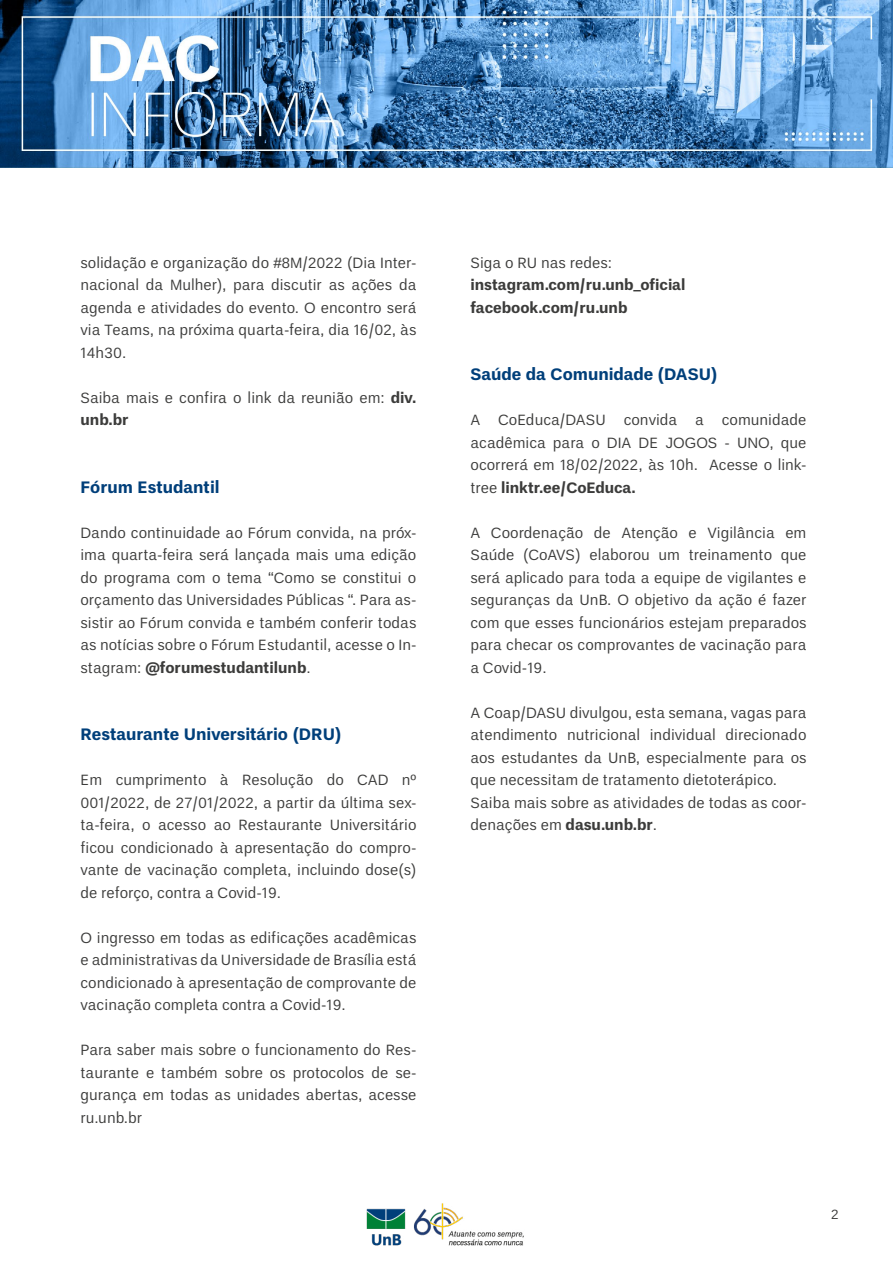
<style>
.page{position:relative;width:893px;height:1263px;background:#fff}
.page>*{position:absolute;margin:0;border:0;box-sizing:border-box;transform-origin:0 0}
.Título{font:700 16.5px "Un B Pro";color:#003f7a}
.Corpo_de_texto{font:15px/22.5px "Un B Pro";color:#3c3c3b;text-align:justify}
.Corpo_de_texto-2{font:700 15px "Un B Pro";color:#3c3c3b}
.t1{font:13.5px "Un B Pro";color:#3c3c3b}
.s1{font-weight:700}
</style>
<div class="page">
<img style="left:0;top:0;width:893px;height:167px">
<img style="left:366px;top:1203px;width:158px;height:42px">
<p class="Corpo_de_texto" style="left:80px;top:251px;width:338px">solidação e organização do #8M/2022 (Dia Inter&shy;nacional da Mulher), para discutir as ações da agenda e atividades do evento. O encontro será via Teams, na próxima quarta-feira, dia 16/02, às 14h30.</p>
<p class="Corpo_de_texto" style="left:80px;top:386px;width:338px">Saiba mais e confira o link da reunião em: <span class="s1">div. unb.br</span></p>
<p class="Título" style="left:80px;top:477px;width:141px">Fórum Estudantil</p>
<p class="Corpo_de_texto" style="left:80px;top:521px;width:338px">Dando continuidade ao Fórum convida, na próx&shy;ima quarta-feira será lançada mais uma edição do programa com o tema “Como se constitui o orçamento das Universidades Públicas “. Para as&shy;sistir ao Fórum convida e também conferir todas as notícias sobre o Fórum Estudantil, acesse o In&shy;stagram: <span class="s1">@forumestudantilunb</span>.</p>
<p class="Título" style="left:80px;top:725px;width:262px">Restaurante Universitário (DRU)</p>
<p class="Corpo_de_texto" style="left:80px;top:769px;width:338px">Em cumprimento à Resolução do CAD nº 001/2022, de 27/01/2022, a partir da última sex&shy;ta-feira, o acesso ao Restaurante Universitário ficou condicionado à apresentação do compro&shy;vante de vacinação completa, incluindo dose(s) de reforço, contra a Covid-19.</p>
<p class="Corpo_de_texto" style="left:80px;top:926px;width:338px">O ingresso em todas as edificações acadêmicas e administrativas da Universidade de Brasília está condicionado à apresentação de comprovante de vacinação completa contra a Covid-19.</p>
<p class="Corpo_de_texto" style="left:80px;top:1039px;width:338px">Para saber mais sobre o funcionamento do Res&shy;taurante e também sobre os protocolos de se&shy;gurança em todas as unidades abertas, acesse ru.unb.br</p>
<p class="Corpo_de_texto" style="left:470px;top:251px;width:143px">Siga o RU nas redes:</p>
<p class="Corpo_de_texto-2" style="left:470px;top:276px;width:216px">instagram.com/ru.unb_oficial</p>
<p class="Corpo_de_texto-2" style="left:470px;top:299px;width:158px">facebook.com/ru.unb</p>
<p class="Título" style="left:470px;top:365px;width:248px">Saúde da Comunidade (DASU)</p>
<p class="Corpo_de_texto" style="left:470px;top:409px;width:338px">A CoEduca/DASU convida a comunidade acadêmica para o DIA DE JOGOS - UNO, que ocorrerá em 18/02/2022, às 10h. Acesse o link&shy;tree <span class="s1">linktr.ee/CoEduca.</span></p>
<p class="Corpo_de_texto" style="left:470px;top:521px;width:338px">A Coordenação de Atenção e Vigilância em Saúde (CoAVS) elaborou um treinamento que será aplicado para toda a equipe de vigilantes e seguranças da UnB. O objetivo da ação é fazer com que esses funcionários estejam preparados para checar os comprovantes de vacinação para a Covid-19.</p>
<p class="Corpo_de_texto" style="left:470px;top:701px;width:337px">A Coap/DASU divulgou, esta semana, vagas para atendimento nutricional individual direcionado aos estudantes da UnB, especialmente para os que necessitam de tratamento dietoterápico.</p>
<p class="Corpo_de_texto" style="left:470px;top:791px;width:338px">Saiba mais sobre as atividades de todas as coor&shy;denações em <span class="s1">dasu.unb.br</span>.</p>
<p class="t1" style="left:831px;top:1206px;width:9px">2</p>
</div>
